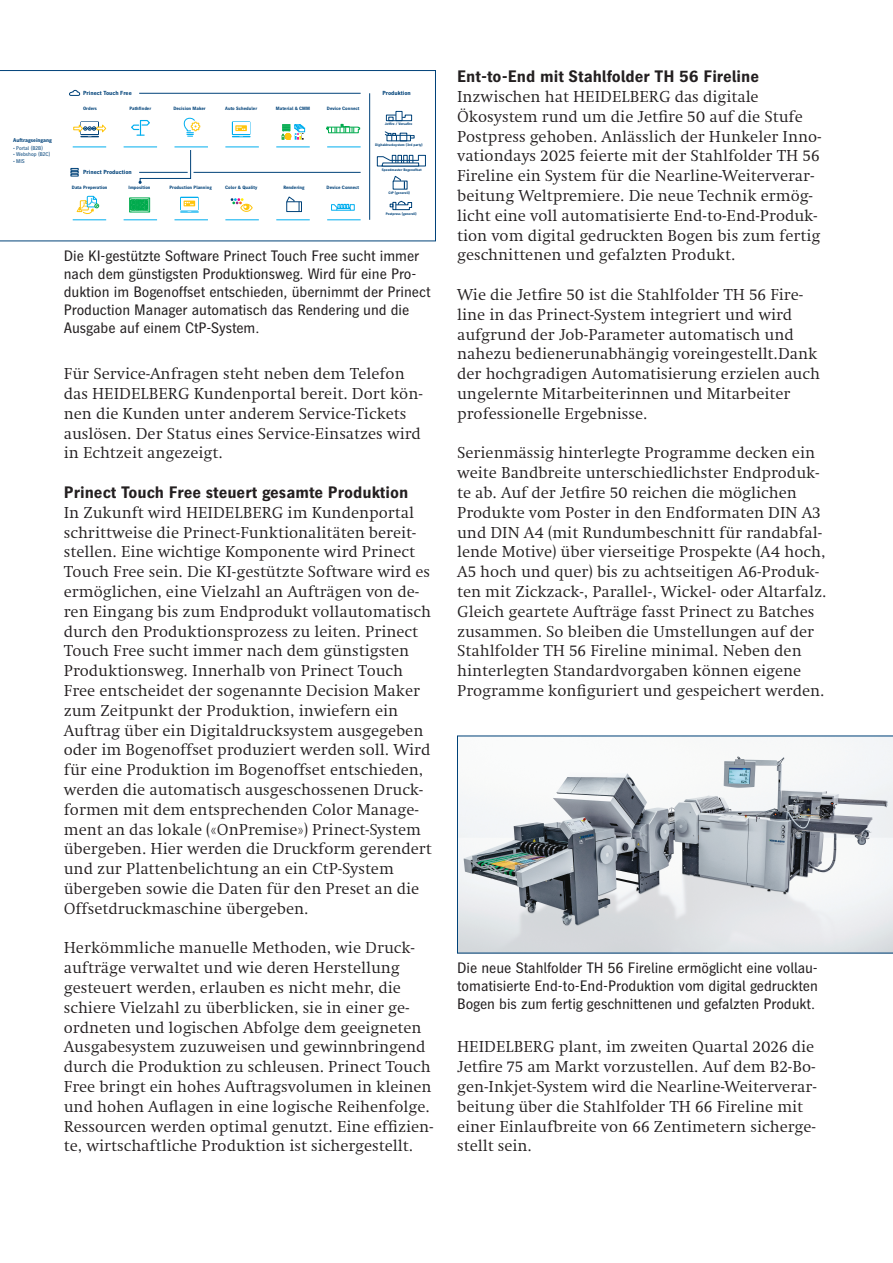
<style>
.page{position:relative;width:893px;height:1263px;background:#fff}
.page>*{position:absolute;margin:0;border:0;box-sizing:border-box;transform-origin:0 0}
.t1{font:16.5px/19.8px "Heidelberg Antiqua ML";color:#231f20}
.t2{font:700 16.5px "Heidelberg Gothic Ml";color:#231f20}
.t3{font:15px/18px "Heidelberg Gothic Ml";letter-spacing:-.005em;color:#231f20;text-align:justify}
.t4{font:700 5.85px "Heidelberg Gothic Ml";color:#004279}
.t5{font:5.4px "Heidelberg Gothic Ml";color:#004279}
.t6{font:700 5.4px "Heidelberg Gothic Ml";color:#004279}
.t7{font:700 4.65px "Heidelberg Gothic Ml";color:#004279}
.t8{font:700 3.45px "Heidelberg Gothic Ml";color:#004279}
</style>
<div class="page">
<svg style="left:457px;top:736px;width:436px;height:217px"></svg>
<svg style="left:0;top:70px;width:436px;height:171px"></svg>
<p class="t6" style="left:13px;top:137px;width:40px">Auftragseingang</p>
<p class="t5" style="left:13px;top:145px;width:31px">• Portal (B2B)</p>
<p class="t5" style="left:13px;top:151px;width:39px">• Webshop (B2C)</p>
<p class="t5" style="left:13px;top:158px;width:13px">• MIS</p>
<p class="t4" style="left:83px;top:90px;width:50px">Prinect Touch Free</p>
<p class="t7" style="left:83px;top:106px;width:15px">Orders</p>
<p class="t7" style="left:129px;top:106px;width:23px">Pathfinder</p>
<p class="t7" style="left:173px;top:106px;width:34px">Decision Maker</p>
<p class="t7" style="left:225px;top:106px;width:33px">Auto Scheduler</p>
<p class="t7" style="left:276px;top:106px;width:36px">Material &amp; CMM</p>
<p class="t7" style="left:327px;top:106px;width:34px">Device Connect</p>
<p class="t4" style="left:83px;top:169px;width:50px">Prinect Production</p>
<p class="t7" style="left:72px;top:184px;width:37px">Data Preperation</p>
<p class="t7" style="left:129px;top:184px;width:24px">Imposition</p>
<p class="t7" style="left:169px;top:184px;width:44px">Production Planning</p>
<p class="t7" style="left:225px;top:184px;width:34px">Color &amp; Quality</p>
<p class="t7" style="left:283px;top:184px;width:23px">Rendering</p>
<p class="t7" style="left:327px;top:184px;width:34px">Device Connect</p>
<p class="t4" style="left:382px;top:90px;width:30px">Produktion</p>
<p class="t8" style="left:385px;top:122px;width:29px">Jetfire / Versafire</p>
<p class="t8" style="left:375px;top:143px;width:49px">Digitaldrucksystem (3rd party)</p>
<p class="t8" style="left:382px;top:168px;width:41px">Speedmaster Bogenoffset</p>
<p class="t8" style="left:388px;top:191px;width:23px">CtP (generell)</p>
<p class="t8" style="left:386px;top:211px;width:33px">Postpress (generell)</p>
<p class="t3" style="left:64px;top:247px;width:368px;text-align:left">Die KI-gestützte Software Prinect Touch Free sucht immer nach dem günstigsten Produktionsweg. Wird für eine Pro&shy;duktion im Bogenoffset entschieden, übernimmt der Prinect Production Manager automatisch das Rendering und die Ausgabe auf einem CtP-System.</p>
<p class="t1" style="left:64px;top:364px;width:361px">Für Service-Anfragen steht neben dem Telefon das HEIDELBERG Kundenportal bereit. Dort kön&shy;nen die Kunden unter anderem Service-Tickets auslösen. Der Status eines Service-Einsatzes wird in Echtzeit angezeigt.</p>
<p class="t2" style="left:64px;top:483px;width:346px">Prinect Touch Free steuert gesamte Produktion</p>
<p class="t1" style="left:64px;top:503px;width:370px">In Zukunft wird HEIDELBERG im Kundenportal schrittweise die Prinect-Funktionalitäten bereit&shy;stellen. Eine wichtige Komponente wird Prinect Touch Free sein. Die KI-gestützte Software wird es ermöglichen, eine Vielzahl an Aufträgen von de&shy;ren Eingang bis zum Endprodukt vollautomatisch durch den Produktionsprozess zu leiten. Prinect Touch Free sucht immer nach dem günstigsten Produktionsweg. Innerhalb von Prinect Touch Free entscheidet der sogenannte Decision Maker zum Zeitpunkt der Produktion, inwiefern ein Auftrag über ein Digitaldrucksystem ausgegeben oder im Bogenoffset produziert werden soll. Wird für eine Produktion im Bogenoffset entschieden, werden die automatisch ausgeschossenen Druck&shy;formen mit dem entsprechenden Color Manage&shy;ment an das lokale («OnPremise») Prinect-System übergeben. Hier werden die Druckform gerendert und zur Plattenbelichtung an ein CtP-System übergeben sowie die Daten für den Preset an die Offsetdruckmaschine übergeben.</p>
<p class="t1" style="left:64px;top:938px;width:371px">Herkömmliche manuelle Methoden, wie Druck&shy;aufträge verwaltet und wie deren Herstellung gesteuert werden, erlauben es nicht mehr, die schiere Vielzahl zu überblicken, sie in einer ge&shy;ordneten und logischen Abfolge dem geeigneten Ausgabesystem zuzuweisen und gewinnbringend durch die Produktion zu schleusen. Prinect Touch Free bringt ein hohes Auftragsvolumen in kleinen und hohen Auflagen in eine logische Reihenfolge.<br>Ressourcen werden optimal genutzt. Eine effizien&shy;te, wirtschaftliche Produktion ist sichergestellt.</p>
<p class="t2" style="left:457px;top:67px;width:304px">Ent-to-End mit Stahlfolder TH 56 Fireline</p>
<p class="t1" style="left:457px;top:87px;width:366px">Inzwischen hat HEIDELBERG das digitale Ökosystem rund um die Jetfire 50 auf die Stufe Postpress gehoben. Anlässlich der Hunkeler Inno&shy;vationdays 2025 feierte mit der Stahlfolder TH 56<br>Fireline ein System für die Nearline-Weiterverar&shy;beitung Weltpremiere. Die neue Technik ermög&shy;licht eine voll automatisierte End-to-End-Produk&shy;tion vom digital gedruckten Bogen bis zum fertig geschnittenen und gefalzten Produkt.</p>
<p class="t1" style="left:457px;top:285px;width:364px">Wie die Jetfire 50 ist die Stahlfolder TH 56 Fire&shy;line in das Prinect-System integriert und wird aufgrund der Job-Parameter automatisch und nahezu bedienerunabhängig voreingestellt.Dank der hochgradigen Automatisierung erzielen auch ungelernte Mitarbeiterinnen und Mitarbeiter professionelle Ergebnisse.</p>
<p class="t1" style="left:457px;top:443px;width:371px">Serienmässig hinterlegte Programme decken ein weite Bandbreite unterschiedlichster Endproduk&shy;te ab. Auf der Jetfire 50 reichen die möglichen Produkte vom Poster in den Endformaten DIN A3 und DIN A4 (mit Rundumbeschnitt für randabfal&shy;lende Motive) über vierseitige Prospekte (A4 hoch, A5 hoch und quer) bis zu achtseitigen A6-Produk&shy;ten mit Zickzack-, Parallel-, Wickel- oder Altarfalz.<br>Gleich geartete Aufträge fasst Prinect zu Batches zusammen. So bleiben die Umstellungen auf der Stahlfolder TH 56 Fireline minimal. Neben den hinterlegten Standardvorgaben können eigene Programme konfiguriert und gespeichert werden.</p>
<p class="t3" style="left:457px;top:959px;width:362px">Die neue Stahlfolder TH 56 Fireline ermöglicht eine vollau&shy;tomatisierte End-to-End-Produktion vom digital gedruckten Bogen bis zum fertig geschnittenen und gefalzten Produkt.</p>
<p class="t1" style="left:457px;top:1037px;width:361px">HEIDELBERG plant, im zweiten Quartal 2026 die Jetfire 75 am Markt vorzustellen. Auf dem B2-Bo&shy;gen-Inkjet-System wird die Nearline-Weiterverar&shy;beitung über die Stahlfolder TH 66 Fireline mit einer Einlaufbreite von 66 Zentimetern sicherge&shy;stellt sein.</p>
</div>
